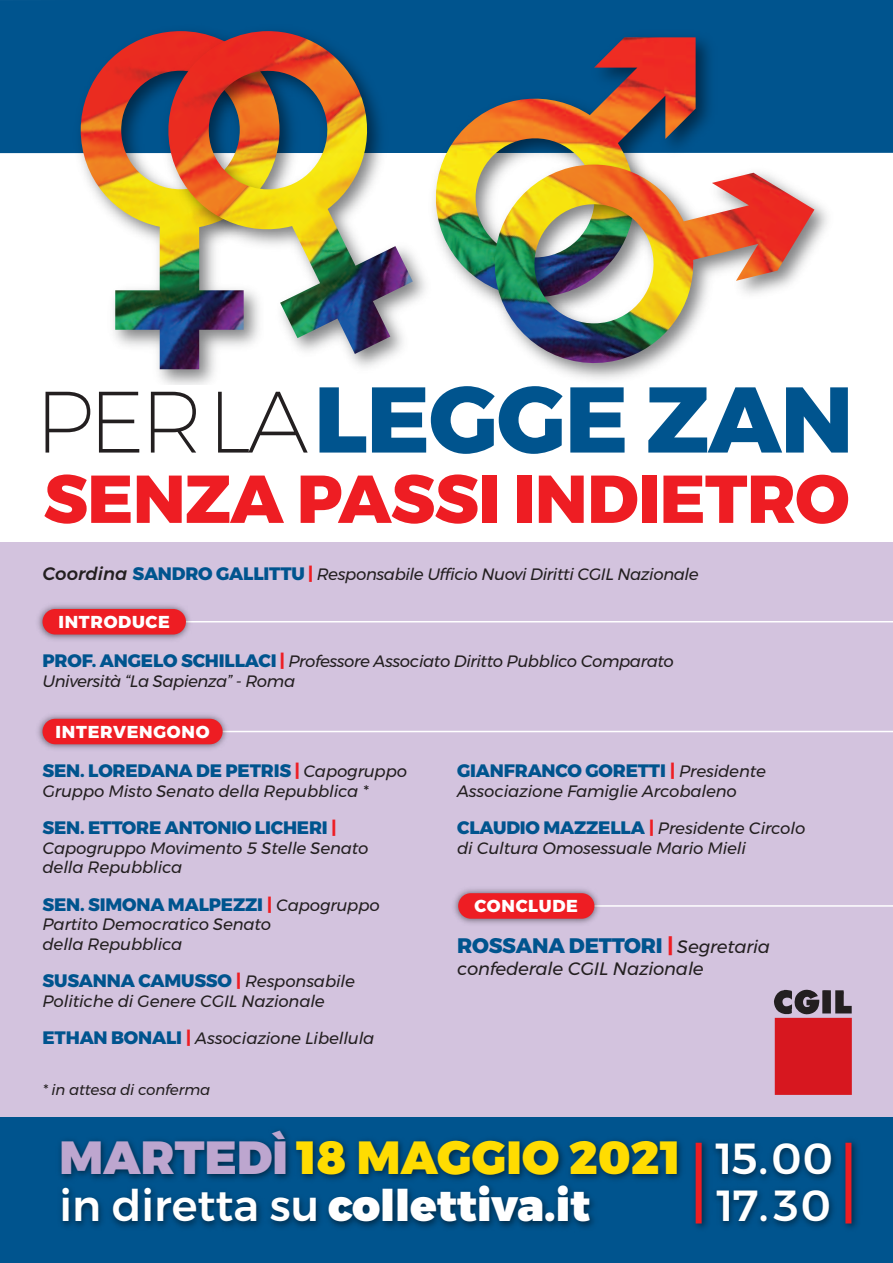
<style>
.page{position:relative;width:893px;height:1263px;background:#fff}
.page>*{position:absolute;margin:0;border:0;box-sizing:border-box;transform-origin:0 0}
.t1{font:800 93px "Montserrat";letter-spacing:-.01em;color:#00548e}
.t2{font:800 67.5px "Montserrat";letter-spacing:-.01em;color:#ee1d23}
.t3{font:900 46.5px "Montserrat";letter-spacing:.005em;color:#ffdc01}
.t4{font:900 43.5px "Montserrat";color:#fff}
.t5{font:500 43.5px/46.5px "Montserrat";letter-spacing:.01em;color:#fff}
.t6{font:800 21px "Montserrat";letter-spacing:-.01em;color:#00548e}
.t7{font:800 18px "Montserrat";letter-spacing:-.01em;color:#00548e}
.t8{font:italic 18px "Montserrat";letter-spacing:-.01em;color:#231f20}
.t9{font:800 17.25px "Montserrat";letter-spacing:.04em;color:#fff}
.t10{font:italic 16.5px/19.5px "Montserrat";letter-spacing:-.01em;color:#231f20}
.t11{font:italic 15px "Montserrat";letter-spacing:-.01em;color:#231f20}
.s1{font-weight:200;font-size:87px;color:#231f20}
.s2{font-weight:500;font-size:18px}
.s3{font-weight:800;font-style:normal;font-size:18px;color:#00548e}
.s4{font-weight:800;font-style:normal;font-size:18px;color:#ee1d23}
.s5{color:#ee1d23}
.s6{font-weight:400;font-style:italic;font-size:16.5px;color:#231f20}
.s7{font-weight:400;font-style:italic;font-size:18px;color:#231f20}
.s8{color:#bda6cf}
.s9{font-weight:500}
</style>
<div class="page">
<div style="left:0;top:542px;width:893px;height:581px;background:#d3c3de"></div>
<div style="left:0;top:1117px;width:893px;height:146px;background:#00548e"></div>
<div style="left:0;top:0;width:893px;height:153px;background:#00548e"></div>
<img style="left:60px;top:1130px;width:604px;height:98px">
<svg style="left:774px;top:990px;width:78px;height:25px"></svg>
<div style="left:775px;top:1018px;width:77px;height:77px;background:#d7171f"></div>
<hr style="left:179px;top:731px;width:714px;height:1px;background:#fff">
<img style="left:38px;top:715px;width:194px;height:34px">
<div style="left:43px;top:719px;width:180px;height:25px;background:#ee1d23;border-radius:13px"></div>
<hr style="left:179px;top:621px;width:714px;height:1px;background:#fff">
<img style="left:38px;top:605px;width:158px;height:35px">
<div style="left:43px;top:609px;width:143px;height:25px;background:#ee1d23;border-radius:13px"></div>
<hr style="left:553px;top:905px;width:340px;height:2px;background:#fff">
<img style="left:454px;top:889px;width:151px;height:35px">
<div style="left:458px;top:893px;width:136px;height:26px;background:#ee1d23;border-radius:13px"></div>
<img style="left:664px;top:1140px;width:172px;height:87px">
<img style="left:688px;top:1140px;width:25px;height:88px">
<div style="left:696px;top:1143px;width:6px;height:80px;background:#ee1d23"></div>
<img style="left:844px;top:1141px;width:14px;height:87px">
<div style="left:845px;top:1143px;width:6px;height:80px;background:#ee1d23"></div>
<img style="left:28px;top:34px;width:353px;height:350px">
<img style="left:156px;top:31px;width:225px;height:323px">
<img style="left:381px;top:37px;width:474px;height:342px">
<img style="left:485px;top:165px;width:329px;height:208px">
<h1 class="t1" style="left:35px;top:344px;width:820px"><span class="s1">PERLA</span>LEGGE ZAN</h1>
<h2 class="t2" style="left:44px;top:444px;width:807px">SENZA PASSI INDIETRO</h2>
<p class="t10" style="left:43px;top:564px;width:658px"><span class="s2">Coordina</span> <span class="s3">SANDRO GALLITTU</span> <span class="s4">|</span> Responsabile Ufficio Nuovi Diritti CGIL Nazionale</p>
<p class="t9" style="left:58px;top:608px;width:113px">INTRODUCE</p>
<p class="t10" style="left:43px;top:651px;width:633px"><span class="s3">PROF. ANGELO SCHILLACI</span> <span class="s4">|</span> Professore Associato Diritto Pubblico Comparato<br>Università “La Sapienza” - Roma</p>
<p class="t9" style="left:56px;top:718px;width:155px">INTERVENGONO</p>
<p class="t7" style="left:43px;top:756px;width:366px">SEN. LOREDANA DE PETRIS <span class="s5">|</span> <span class="s6">Capogruppo</span></p>
<p class="t10" style="left:43px;top:781px;width:327px">Gruppo Misto Senato della Repubblica *</p>
<p class="t7" style="left:43px;top:813px;width:296px">SEN. ETTORE ANTONIO LICHERI <span class="s5">|</span></p>
<p class="t10" style="left:43px;top:838px;width:328px">Capogruppo Movimento 5 Stelle Senato della Repubblica</p>
<p class="t7" style="left:43px;top:889px;width:339px">SEN. SIMONA MALPEZZI <span class="s5">|</span> <span class="s6">Capogruppo</span></p>
<p class="t10" style="left:43px;top:914px;width:230px">Partito Democratico Senato della Repubblica</p>
<p class="t7" style="left:43px;top:966px;width:314px">SUSANNA CAMUSSO <span class="s5">|</span> <span class="s6">Responsabile</span></p>
<p class="t10" style="left:43px;top:991px;width:284px">Politiche di Genere CGIL Nazionale</p>
<p class="t10" style="left:43px;top:1028px;width:333px"><span class="s3">ETHAN BONALI</span> <span class="s4">|</span> Associazione Libellula</p>
<p class="t11" style="left:43px;top:1078px;width:169px">* in attesa di conferma</p>
<p class="t7" style="left:457px;top:756px;width:310px">GIANFRANCO GORETTI <span class="s5">|</span> <span class="s6">Presidente</span></p>
<p class="t10" style="left:457px;top:781px;width:281px">Associazione Famiglie Arcobaleno</p>
<p class="t10" style="left:457px;top:818px;width:350px"><span class="s3">CLAUDIO MAZZELLA</span> <span class="s4">|</span> Presidente Circolo di Cultura Omosessuale Mario Mieli</p>
<p class="t9" style="left:475px;top:892px;width:105px">CONCLUDE</p>
<p class="t6" style="left:457px;top:928px;width:314px">ROSSANA DETTORI <span class="s5">|</span> <span class="s7">Segretaria</span></p>
<p class="t8" style="left:457px;top:955px;width:248px">confederale CGIL Nazionale</p>
<h3 class="t3" style="left:60px;top:1119px;width:623px"><span class="s8">MARTEDÌ</span> 18 MAGGIO 2021</h3>
<h3 class="t4" style="left:60px;top:1170px;width:532px"><span class="s9">in diretta su</span> collettiva.it</h3>
<h3 class="t5" style="left:716px;top:1135px;width:119px">15.00<br>17.30</h3>
</div>
